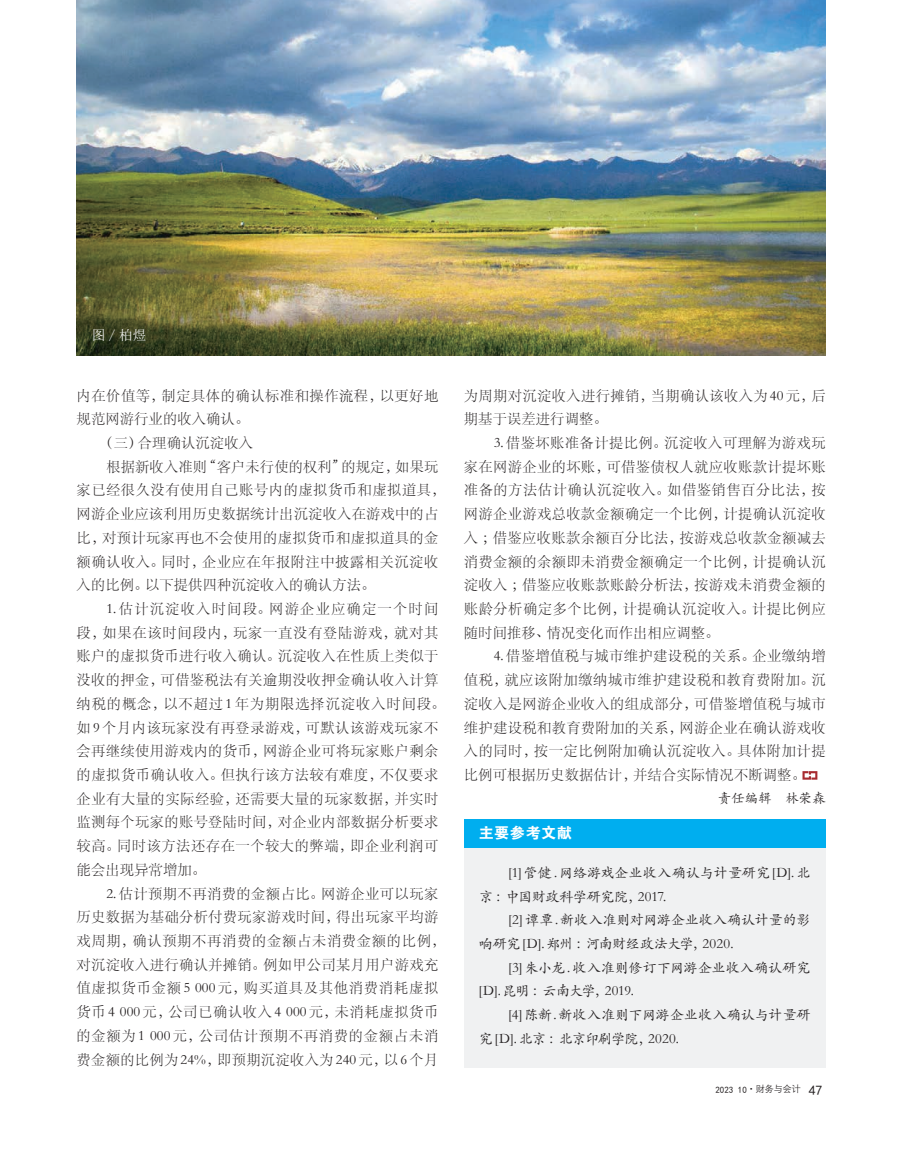
<style>
.page{position:relative;width:898px;height:1153px;background:#fff}
.page>*{position:absolute;margin:0;border:0;box-sizing:border-box;transform-origin:0 0}
.t1{font:15px "FZDHTJW GB1 0";letter-spacing:.04em;color:#fff}
.正文样式{font:14.25px/23.7px "ST Song";letter-spacing:.03em;color:#231f20}
.参考文献正文{font:14.25px/23.7px "ST Kaiti";letter-spacing:-.03em;color:#231f20}
.正文样式-2{font:14.25px "ST Song";letter-spacing:.01em;color:#231f20}
.执笔单位{font:13.5px "ST Kaiti";color:#231f20}
.要问动态{font:13.5px "Sim Sun";color:#fff}
.t2{font:9px "Sim Hei";color:#231f20}
.s1{font-family:"FZZDXJW GB1 0"}
.s2{font-size:13.5px}
</style>
<div class="page">
<svg style="left:802px;top:771px;width:15px;height:8px"></svg>
<div style="left:463px;top:841px;width:362px;height:226px;background:#f0f1f2"></div>
<div style="left:463px;top:819px;width:362px;height:28px;background:#00aeef"></div>
<img style="left:77px;top:0;width:748px;height:355px">
<p class="要问动态" style="left:92px;top:328px;width:56px">图/柏煜</p>
<p class="正文样式" style="left:77px;top:383px;width:363px">内在价值等，制定具体的确认标准和操作流程，以更好地规范网游行业的收入确认。</p>
<p class="正文样式-2" style="left:99px;top:433px;width:155px">（三）合理确认沉淀收入</p>
<p class="正文样式" style="left:77px;top:454px;width:370px;text-indent:30px">根据新收入准则“客户未行使的权利”的规定，如果玩家已经很久没有使用自己账号内的虚拟货币和虚拟道具，网游企业应该利用历史数据统计出沉淀收入在游戏中的占比，对预计玩家再也不会使用的虚拟货币和虚拟道具的金额确认收入。同时，企业应在年报附注中披露相关沉淀收入的比例。以下提供四种沉淀收入的确认方法。</p>
<p class="正文样式" style="left:77px;top:596px;width:370px;text-indent:30px">1.估计沉淀收入时间段。网游企业应确定一个时间段，如果在该时间段内，玩家一直没有登陆游戏，就对其账户的虚拟货币进行收入确认。沉淀收入在性质上类似于没收的押金，可借鉴税法有关逾期没收押金确认收入计算纳税的概念，以不超过1年为期限选择沉淀收入时间段。如 9个月内该玩家没有再登录游戏，可默认该游戏玩家不会再继续使用游戏内的货币，网游企业可将玩家账户剩余的虚拟货币确认收入。但执行该方法较有难度，不仅要求企业有大量的实际经验，还需要大量的玩家数据，并实时监测每个玩家的账号登陆时间，对企业内部数据分析要求较高。同时该方法还存在一个较大的弊端，即企业利润可能会出现异常增加。</p>
<p class="正文样式" style="left:77px;top:880px;width:370px;text-indent:30px">2.估计预期不再消费的金额占比。网游企业可以玩家历史数据为基础分析付费玩家游戏时间，得出玩家平均游戏周期，确认预期不再消费的金额占未消费金额的比例，对沉淀收入进行确认并摊销。例如甲公司某月用户游戏充值虚拟货币金额 5 000 元，购买道具及其他消费消耗虚拟货币 4 000 元，公司已确认收入 4 000 元，未消耗虚拟货币的金额为 1 000 元，公司估计预期不再消费的金额占未消费金额的比例为 24%，即预期沉淀收入为 240元，以 6个月</p>
<p class="正文样式" style="left:463px;top:383px;width:363px">为周期对沉淀收入进行摊销，当期确认该收入为 40元，后期基于误差进行调整。</p>
<p class="正文样式" style="left:463px;top:430px;width:363px;text-align:justify;text-indent:30px">3.借鉴坏账准备计提比例。沉淀收入可理解为游戏玩家在网游企业的坏账，可借鉴债权人就应收账款计提坏账准备的方法估计确认沉淀收入。如借鉴销售百分比法，按网游企业游戏总收款金额确定一个比例，计提确认沉淀收入；借鉴应收账款余额百分比法，按游戏总收款金额减去消费金额的余额即未消费金额确定一个比例，计提确认沉淀收入；借鉴应收账款账龄分析法，按游戏未消费金额的账龄分析确定多个比例，计提确认沉淀收入。计提比例应随时间推移、情况变化而作出相应调整。</p>
<p class="正文样式" style="left:463px;top:643px;width:363px;text-align:justify;text-indent:30px">4.借鉴增值税与城市维护建设税的关系。企业缴纳增值税，就应该附加缴纳城市维护建设税和教育费附加。沉淀收入是网游企业收入的组成部分，可借鉴增值税与城市维护建设税和教育费附加的关系，网游企业在确认游戏收入的同时，按一定比例附加确认沉淀收入。具体附加计提比例可根据历史数据估计，并结合实际情况不断调整。</p>
<p class="执笔单位" style="left:717px;top:788px;width:109px">责任编辑 林荣森</p>
<p class="t1" style="left:478px;top:824px;width:94px">主要参考文献</p>
<p class="参考文献正文" style="left:478px;top:860px;width:333px;text-indent:30px">[1]管健 .网络游戏企业收入确认与计量研究[D].北京：中国财政科学研究院，2017.</p>
<p class="参考文献正文" style="left:478px;top:907px;width:333px;text-indent:30px">[2]谭覃 .新收入准则对网游企业收入确认计量的影响研究[D].郑州：河南财经政法大学，2020.</p>
<p class="参考文献正文" style="left:478px;top:954px;width:333px;text-indent:30px">[3]朱小龙 .收入准则修订下网游企业收入确认研究[D].昆明：云南大学，2019.</p>
<p class="参考文献正文" style="left:478px;top:1002px;width:333px;text-indent:30px">[4]陈新.新收入准则下网游企业收入确认与计量研究[D].北京：北京印刷学院，2020.</p>
<p class="t2" style="left:715px;top:1085px;width:108px">2023 10<span class="s1">·财务与会计</span> <span class="s2">47</span></p>
</div>
